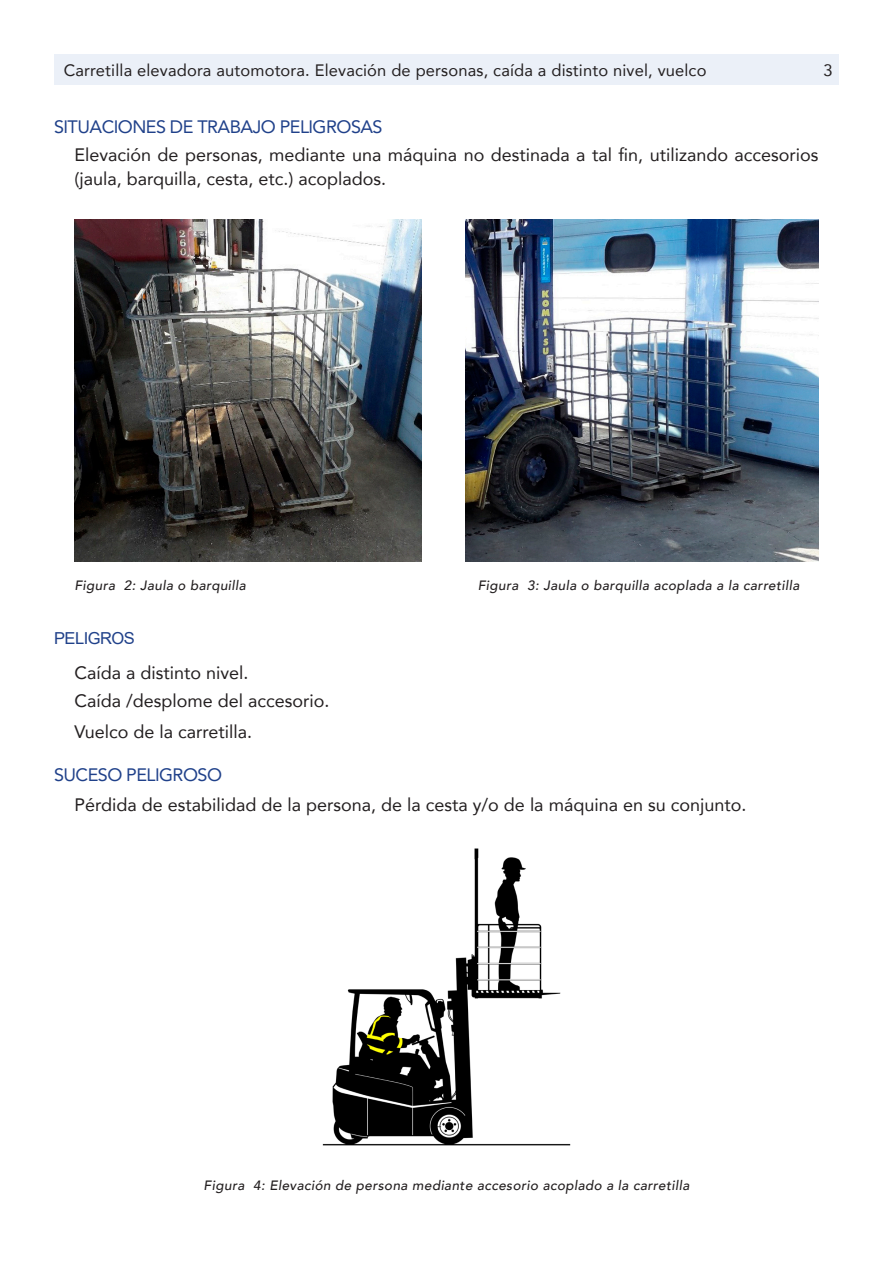
<style>
.page{position:relative;width:893px;height:1263px;background:#fff}
.page>*{position:absolute;margin:0;border:0;box-sizing:border-box;transform-origin:0 0}
.t1{font:18px/28px "Avenir";color:#231f20}
.t2{font:16.5px "Avenir";letter-spacing:.01em;color:#231f20}
.t3{font:16.5px "Arial";letter-spacing:-.03em;color:#20418a}
.t4{font:italic 500 13.5px "Avenir";letter-spacing:.03em;color:#231f20}
.s1{color:#20418a}
</style>
<div class="page">
<div style="left:54px;top:54px;width:785px;height:30px;background:#ebf0f8"></div>
<img style="left:74px;top:219px;width:348px;height:343px">
<img style="left:465px;top:219px;width:354px;height:343px">
<img style="left:322px;top:848px;width:249px;height:298px">
<p class="t2" style="left:64px;top:57px;width:644px">Carretilla elevadora automotora. Elevación de personas, caída a distinto nivel, vuelco</p>
<p class="t2" style="left:823px;top:57px;width:11px">3</p>
<p class="t1" style="left:74px;top:112px;width:746px;text-indent:-20px"><span class="s1">SITUACIONES DE TRABAJO PELIGROSAS<br></span>Elevación de personas, mediante una máquina no destinada a tal fin, utilizando accesorios</p>
<p class="t1" style="left:74px;top:164px;width:313px">(jaula, barquilla, cesta, etc.) acoplados.</p>
<p class="t4" style="left:74px;top:577px;width:173px">Figura 2: Jaula o barquilla</p>
<p class="t4" style="left:478px;top:577px;width:323px">Figura 3: Jaula o barquilla acoplada a la carretilla</p>
<p class="t3" style="left:54px;top:626px;width:82px">PELIGROS</p>
<p class="t1" style="left:74px;top:658px;width:257px">Caída a distinto nivel.<br>Caída /desplome del accesorio.</p>
<p class="t1" style="left:74px;top:717px;width:179px">Vuelco de la carretilla.</p>
<p class="t1" style="left:74px;top:760px;width:674px;line-height:29.4px;text-indent:-20px"><span class="s1">SUCESO PELIGROSO<br></span>Pérdida de estabilidad de la persona, de la cesta y/o de la máquina en su conjunto.</p>
<p class="t4" style="left:204px;top:1177px;width:487px">Figura 4: Elevación de persona mediante accesorio acoplado a la carretilla</p>
</div>
